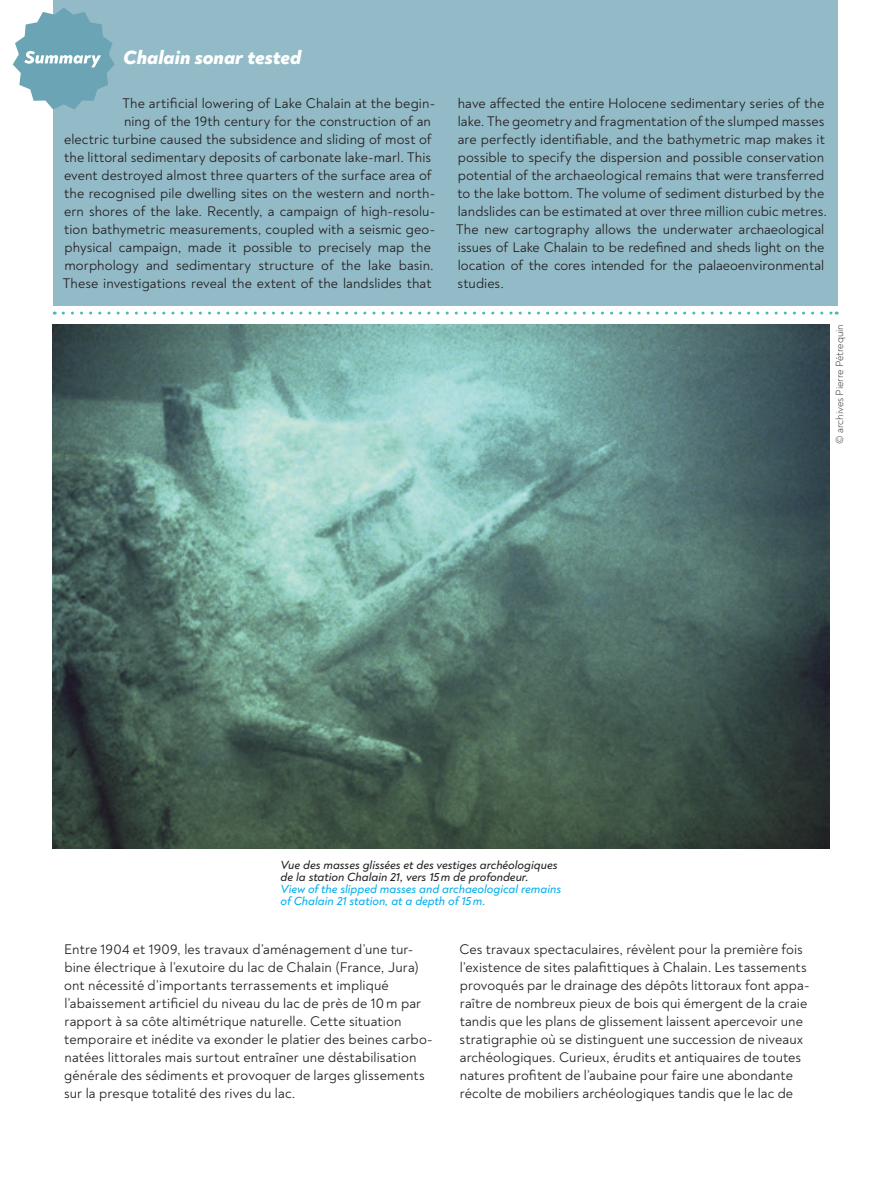
<style>
.page{position:relative;width:893px;height:1191px;background:#fff}
.page>*{position:absolute;margin:0;border:0;box-sizing:border-box;transform-origin:0 0}
.t1{font:italic 800 19.5px "Noah";color:#fff}
.t2{font:14.25px/18px "Noah";letter-spacing:.005em;color:#231f20}
.t3{font:italic 500 12px/12px "Noah";color:#231f20}
.t4{font:italic 500 12px/12px "Noah";color:#00aeef}
.t5{font:300 10.5px "Noah";color:#231f20}
</style>
<div class="page">
<div style="left:53px;top:0;width:785px;height:305px;background:#93bbc7"></div>
<svg style="left:63px;top:311px;width:774px;height:3px"></svg>
<svg style="left:13px;top:7px;width:102px;height:102px"></svg>
<img style="left:53px;top:324px;width:776px;height:525px">
<h1 class="t1" style="left:123px;top:44px;width:179px">Chalain sonar tested</h1>
<p class="t2" style="left:122px;top:94px;width:314px">The artificial lowering of Lake Chalain at the begin-</p>
<p class="t2" style="left:124px;top:112px;width:308px">ning of the 19th century for the construction of an</p>
<p class="t2" style="left:64px;top:130px;width:369px">electric turbine caused the subsidence and sliding of most of</p>
<p class="t2" style="left:64px;top:148px;width:368px">the littoral sedimentary deposits of carbonate lake-marl. This</p>
<p class="t2" style="left:64px;top:166px;width:369px">event destroyed almost three quarters of the surface area of</p>
<p class="t2" style="left:64px;top:184px;width:373px">the recognised pile dwelling sites on the western and north-</p>
<p class="t2" style="left:64px;top:202px;width:373px">ern shores of the lake. Recently, a campaign of high-resolu-</p>
<p class="t2" style="left:64px;top:220px;width:373px">tion bathymetric measurements, coupled with a seismic geo-</p>
<p class="t2" style="left:64px;top:238px;width:368px">physical campaign, made it possible to precisely map the</p>
<p class="t2" style="left:64px;top:256px;width:371px">morphology and sedimentary structure of the lake basin.</p>
<p class="t2" style="left:63px;top:274px;width:370px">These investigations reveal the extent of the landslides that</p>
<p class="t2" style="left:456px;top:94px;width:372px">have affected the entire Holocene sedimentary series of the lake. The geometry and fragmentation of the slumped masses are perfectly identifiable, and the bathymetric map makes it possible to specify the dispersion and possible conservation potential of the archaeological remains that were transferred to the lake bottom. The volume of sediment disturbed by the landslides can be estimated at over three million cubic metres.<br>The new cartography allows the underwater archaeological issues of Lake Chalain to be redefined and sheds light on the location of the cores intended for the palaeoenvironmental studies.</p>
<p class="t5" style="left:833px;top:444px;width:121px;rotate:-90deg">© archives Pierre Pétrequin</p>
<p class="t3" style="left:281px;top:858px;width:278px">Vue des masses glissées et des vestiges archéologiques de la station Chalain 21, vers 15m de profondeur.</p>
<p class="t4" style="left:281px;top:882px;width:282px">View of the slipped masses and archaeological remains of Chalain 21 station, at a depth of 15m.</p>
<p class="t2" style="left:64px;top:940px;width:370px">Entre 1904 et 1909, les travaux d’aménagement d’une tur&shy;bine électrique à l’exutoire du lac de Chalain (France, Jura) ont nécessité d’importants terrassements et impliqué l’abaissement artificiel du niveau du lac de près de 10 m par rapport à sa côte altimétrique naturelle. Cette situation temporaire et inédite va exonder le platier des beines carbo&shy;natées littorales mais surtout entraîner une déstabilisation générale des sédiments et provoquer de larges glissements sur la presque totalité des rives du lac.</p>
<p class="t2" style="left:459px;top:940px;width:352px">Ces travaux spectaculaires, révèlent pour la première fois l’existence de sites palafittiques à Chalain. Les tassements provoqués par le drainage des dépôts littoraux font appa&shy;raître de nombreux pieux de bois qui émergent de la craie tandis que les plans de glissement laissent apercevoir une stratigraphie où se distinguent une succession de niveaux archéologiques. Curieux, érudits et antiquaires de toutes natures profitent de l’aubaine pour faire une abondante récolte de mobiliers archéologiques tandis que le lac de</p>
</div>
